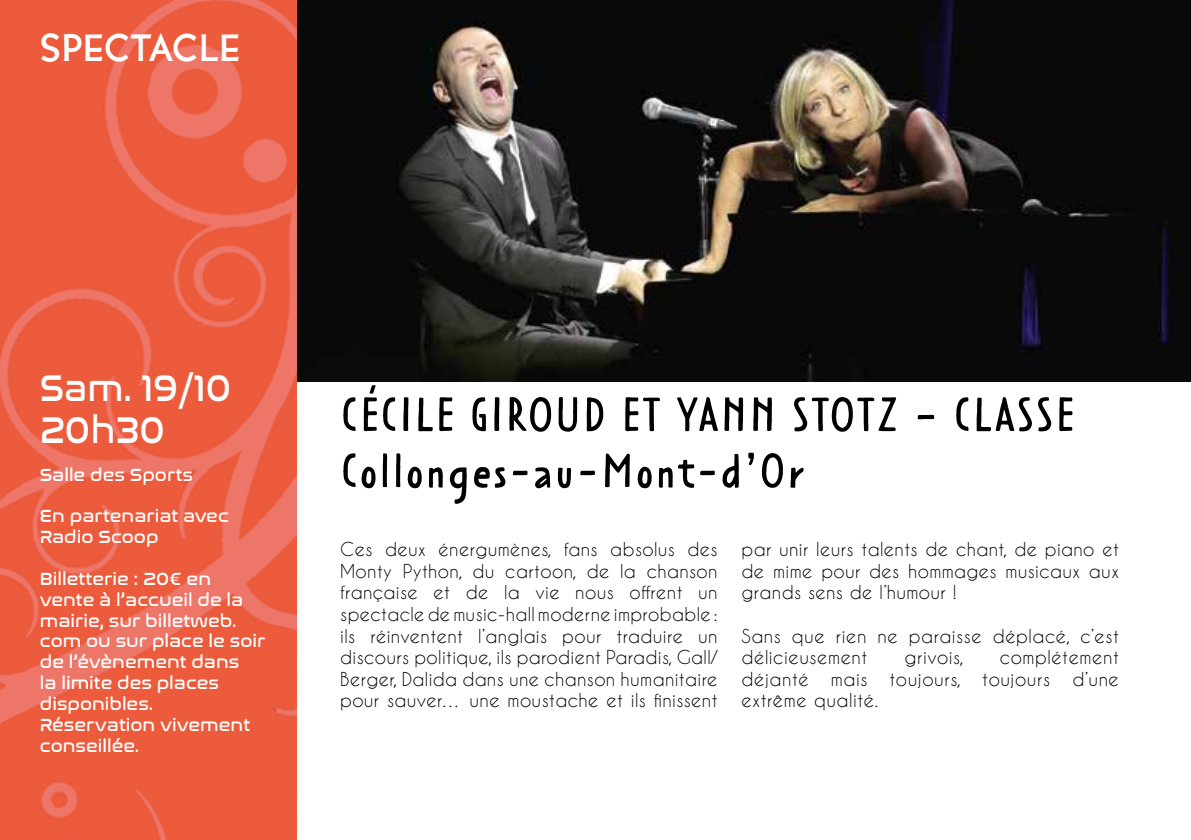
<style>
.page{position:relative;width:1191px;height:840px;background:#fff}
.page>*{position:absolute;margin:0;border:0;box-sizing:border-box;transform-origin:0 0}
.t1{font:50px/56px "Tomarik Poster";color:#000}
.t2{font:500 40px "Bernhard Got URW";letter-spacing:-.005em;color:#fff}
.t3{font:38px/42px "Nasalization Rg";color:#fff;scale:.92 1}
.t4{font:18px/21.6px "Caviar Dreams";letter-spacing:.03em;color:#000;text-align:justify}
.t5{font:18px/20.8px "Nasalization Rg";color:#fff}
</style>
<div class="page">
<img style="left:297px;top:0;width:894px;height:381px">
<img style="left:0;top:0;width:297px;height:839px">
<h2 class="t2" style="left:40px;top:25px;width:202px">SPECTACLE</h2>
<h3 class="t3" style="left:40px;top:361px;width:210px">Sam. 19/10<br>20h30</h3>
<p class="t5" style="left:40px;top:461px;width:155px">Salle des Sports</p>
<p class="t5" style="left:40px;top:503px;width:190px">En partenariat avec<br>Radio Scoop</p>
<p class="t5" style="left:40px;top:565px;width:227px">Billetterie : 20€ en vente à l’accueil de la mairie, sur billetweb. com ou sur place le soir de l’évènement dans<br>la limite des places disponibles.<br>Réservation vivement conseillée.</p>
<h1 class="t1" style="left:340px;top:384px;width:736px">CÉCILE GIROUD ET YANN STOTZ – CLASSE<br>Collonges-au-Mont-d’Or</h1>
<p class="t4" style="left:340px;top:538px;width:379px">Ces deux énergumènes, fans absolus des Monty Python, du cartoon, de la chanson française et de la vie nous offrent un spectacle de music-hall moderne improbable : ils réinventent l’anglais pour traduire un discours politique, ils parodient Paradis, Gall/ Berger, Dalida dans une chanson humanitaire pour sauver… une moustache et ils finissent</p>
<p class="t4" style="left:741px;top:538px;width:379px">par unir leurs talents de chant, de piano et de mime pour des hommages musicaux aux grands sens de l’humour !</p>
<p class="t4" style="left:741px;top:624px;width:379px">Sans que rien ne paraisse déplacé, c’est délicieusement</p>
<p class="t4" style="left:741px;top:646px;width:379px;text-indent:258px">complétement déjanté mais toujours, toujours d’une extrême qualité.</p>
<p class="t4" style="left:904px;top:646px;width:60px">grivois,</p>
</div>
